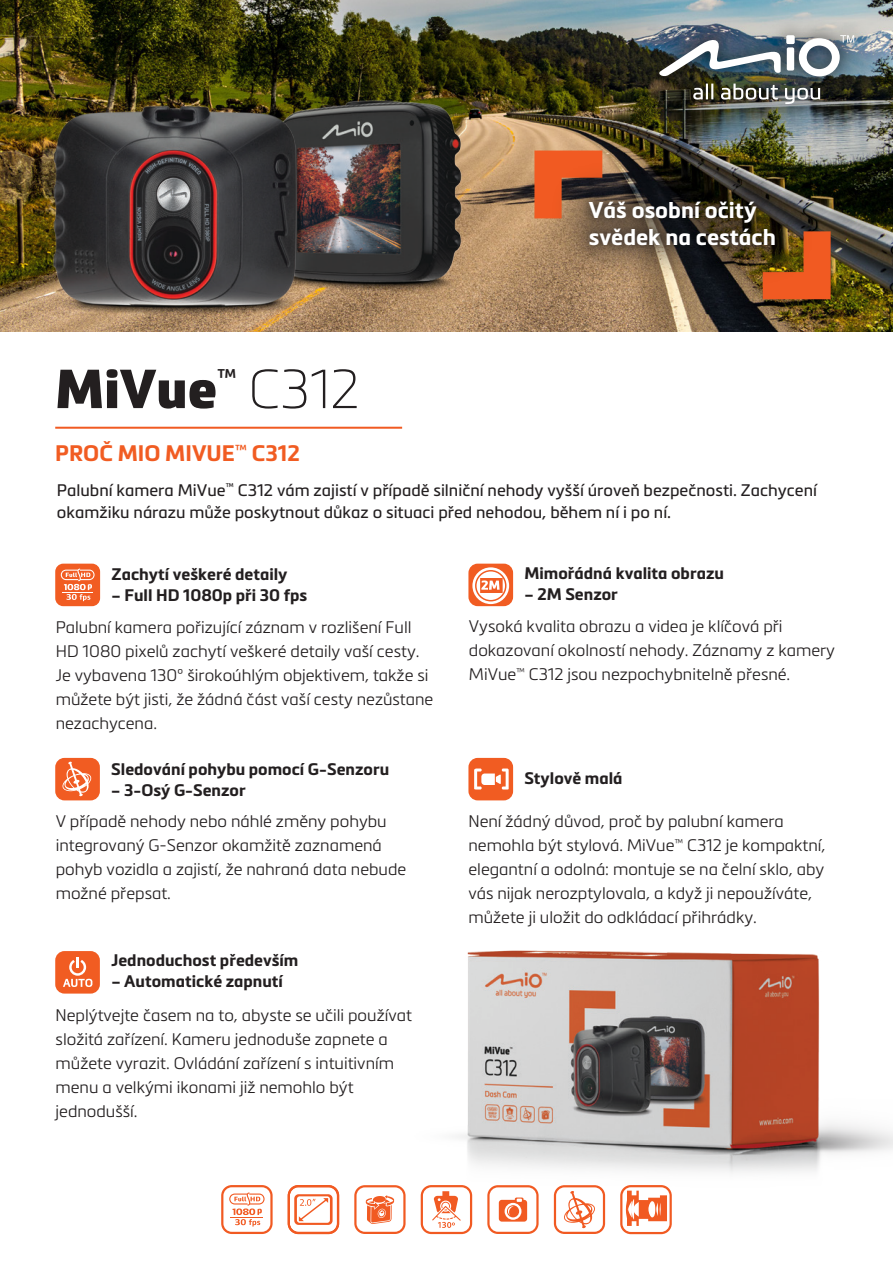
<style>
.page{position:relative;width:893px;height:1263px;background:#fff}
.page>*{position:absolute;margin:0;border:0;box-sizing:border-box;transform-origin:0 0}
.t1{font:900 54px "Metronic Pro";color:#231f20}
.t2{font:54px "Metronic Pro Air";color:#231f20}
.t3{font:700 22.5px/27px "Metronic Pro";color:#fff}
.t4{font:700 22.05px "Metronic Pro";color:#f15c22}
.t5{font:700 21px "Metronic Pro";color:#231f20}
.t6{font:300 16.5px/24px "Metronic Pro";color:#231f20}
.t7{font:700 16.5px "Metronic Pro";color:#231f20}
.t8{font:16.5px/22.5px "Metronic Pro";color:#231f20}
</style>
<div class="page">
<img style="left:420px;top:950px;width:473px;height:276px">
<img style="left:0;top:0;width:893px;height:331px">
<hr style="left:55px;top:427px;width:347px;height:2px;background:#f15a22">
<img style="left:637px;top:13px;width:240px;height:114px">
<svg style="left:785px;top:88px;width:35px;height:16px"></svg>
<svg style="left:721px;top:84px;width:57px;height:16px"></svg>
<svg style="left:693px;top:84px;width:20px;height:16px"></svg>
<img style="left:656px;top:35px;width:198px;height:43px">
<svg style="left:534px;top:151px;width:68px;height:67px"></svg>
<img style="left:541px;top:153px;width:327px;height:179px">
<img style="left:576px;top:186px;width:267px;height:120px">
<div style="left:55px;top:951px;width:45px;height:42px;background:#f15c22;border-radius:9px"></div>
<svg style="left:63px;top:958px;width:29px;height:29px"></svg>
<div style="left:55px;top:564px;width:45px;height:42px;background:#f15c22;border-radius:8px"></div>
<svg style="left:61px;top:569px;width:34px;height:32px"></svg>
<div style="left:468px;top:758px;width:45px;height:42px;background:#f15c22;border-radius:9px"></div>
<svg style="left:474px;top:768px;width:35px;height:21px"></svg>
<div style="left:468px;top:564px;width:45px;height:42px;background:#f15c22;border-radius:9px"></div>
<svg style="left:472px;top:567px;width:37px;height:37px"></svg>
<div style="left:55px;top:758px;width:45px;height:42px;background:#f15c22;border-radius:9px"></div>
<svg style="left:62px;top:762px;width:29px;height:34px"></svg>
<img style="left:236px;top:65px;width:260px;height:260px">
<img style="left:24px;top:72px;width:303px;height:260px">
<svg style="left:487px;top:1185px;width:52px;height:49px"></svg>
<svg style="left:554px;top:1185px;width:51px;height:49px"></svg>
<svg style="left:354px;top:1185px;width:52px;height:49px"></svg>
<svg style="left:288px;top:1185px;width:51px;height:49px"></svg>
<svg style="left:421px;top:1185px;width:51px;height:49px"></svg>
<svg style="left:620px;top:1185px;width:52px;height:49px"></svg>
<svg style="left:221px;top:1185px;width:52px;height:49px"></svg>
<h1 class="t1" style="left:55px;top:357px;width:163px">MiVue</h1>
<p class="t5" style="left:217px;top:363px;width:21px">™</p>
<h1 class="t2" style="left:248px;top:352px;width:112px">C312</h1>
<h3 class="t4" style="left:55px;top:439px;width:246px">PROČ MIO MIVUE<sup>™</sup> C312</h3>
<h2 class="t3" style="left:589px;top:196px;width:189px">Váš osobní očitý svědek na cestách</h2>
<p class="t8" style="left:57px;top:478px;width:762px">Palubní kamera MiVue<sup>™</sup> C312 vám zajistí v případě silniční nehody vyšší úroveň bezpečnosti. Zachycení okamžiku nárazu může poskytnout důkaz o situaci před nehodou, během ní i po ní.</p>
<p class="t7" style="left:112px;top:563px;width:177px">Zachytí veškeré detaily</p>
<p class="t7" style="left:112px;top:584px;width:197px">– Full HD 1080p při 30 fps</p>
<p class="t6" style="left:56px;top:614px;width:379px">Palubní kamera pořizující záznam v rozlišení Full HD 1080 pixelů zachytí veškeré detaily vaší cesty.<br>Je vybavena 130° širokoúhlým objektivem, takže si můžete být jisti, že žádná část vaší cesty nezůstane nezachycena.</p>
<p class="t7" style="left:111px;top:759px;width:279px">Sledování pohybu pomocí G-Senzoru</p>
<p class="t7" style="left:111px;top:780px;width:136px">– 3-Osý G-Senzor</p>
<p class="t6" style="left:56px;top:808px;width:352px">V případě nehody nebo náhlé změny pohybu integrovaný G-Senzor okamžitě zaznamená pohyb vozidla a zajistí, že nahraná data nebude možné přepsat.</p>
<p class="t7" style="left:111px;top:950px;width:189px">Jednoduchost především</p>
<p class="t7" style="left:111px;top:971px;width:173px">– Automatické zapnutí</p>
<p class="t6" style="left:56px;top:1002px;width:358px">Neplýtvejte časem na to, abyste se učili používat složitá zařízení. Kameru jednoduše zapnete a můžete vyrazit. Ovládání zařízení s intuitivním menu a velkými ikonami již nemohlo být jednodušší.</p>
<p class="t7" style="left:524px;top:563px;width:201px">Mimořádná kvalita obrazu</p>
<p class="t7" style="left:524px;top:584px;width:95px">– 2M Senzor</p>
<p class="t6" style="left:469px;top:614px;width:368px">Vysoká kvalita obrazu a videa je klíčová při dokazovaní okolností nehody. Záznamy z kamery<br>MiVue<sup>™</sup> C312 jsou nezpochybnitelně přesné.</p>
<p class="t7" style="left:524px;top:767px;width:100px">Stylově malá</p>
<p class="t6" style="left:468px;top:809px;width:359px">Není žádný důvod, proč by palubní kamera nemohla být stylová. MiVue<sup>™</sup> C312 je kompaktní, elegantní a odolná: montuje se na čelní sklo, aby vás nijak nerozptylovala, a když ji nepoužíváte, můžete ji uložit do odkládací přihrádky.</p>
</div>
